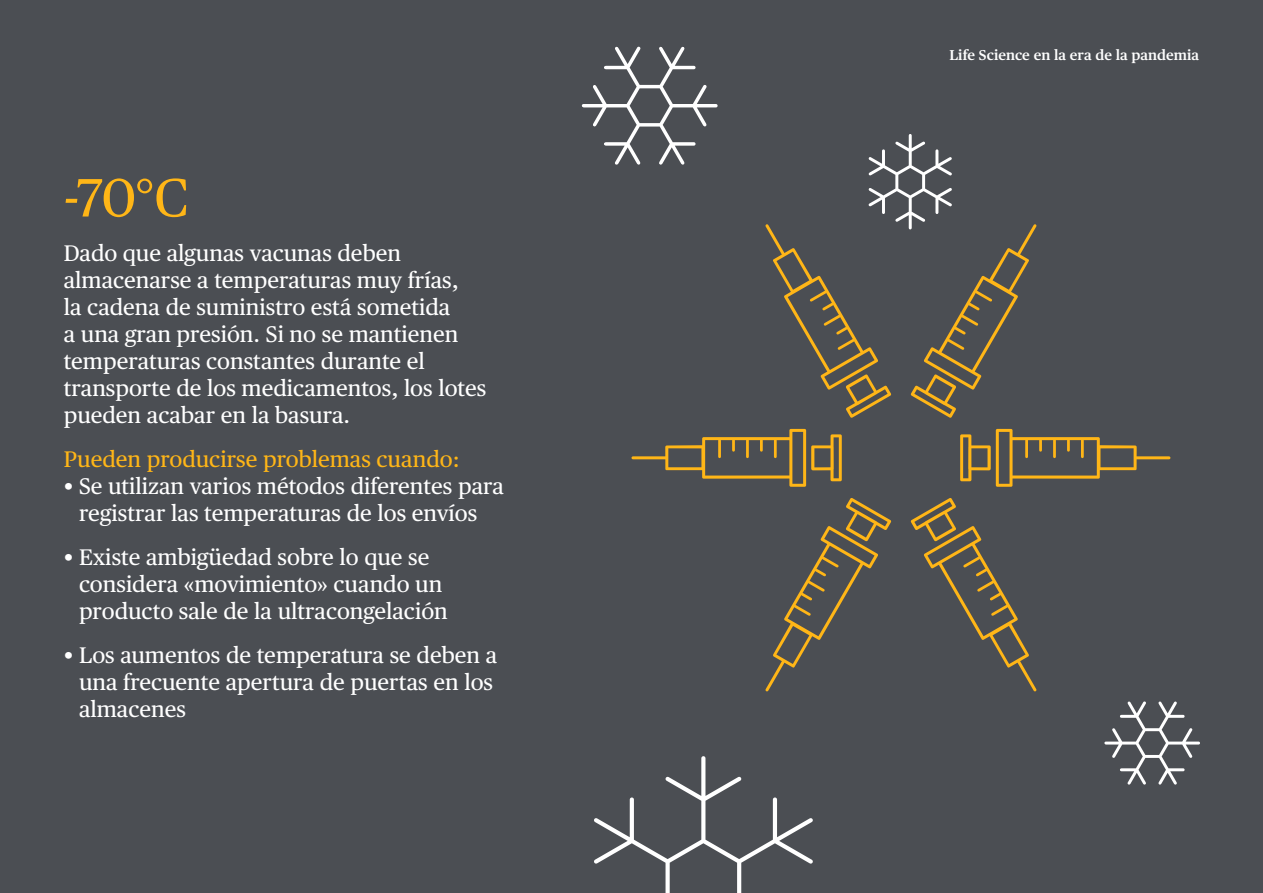
<style>
.page{position:relative;width:1263px;height:893px;background:#4b4e53}
.page>*{position:absolute;margin:0;border:0;box-sizing:border-box;transform-origin:0 0}
.H4_-_Stats{font:54px "Chubb Publico Text";color:#ffb617}
.H5_-_Div_copy{font:22.5px/27px "Chubb Publico Text";color:#fff}
.H5_-_Div_copy-2{font:22.5px "Chubb Publico Text";color:#ffb617}
.t1{font:600 14.25px "Chubb Publico Text";color:#fff}
.s1{font-size:27px;color:#4b4e53}
.s2{color:#4b4e53}
</style>
<div class="page">
<svg style="left:581px;top:46px;width:619px;height:847px"></svg>
<h4 class="H4_-_Stats" style="left:64px;top:157px;width:134px">-70°C<span class="s1">.</span></h4>
<h5 class="H5_-_Div_copy" style="left:64px;top:238px;width:424px">Dado que algunas vacunas deben almacenarse a temperaturas muy frías,<br>la cadena de suministro está sometida<br>a una gran presión. Si no se mantienen temperaturas constantes durante el transporte de los medicamentos, los lotes pueden acabar en la basura.</h5>
<h5 class="H5_-_Div_copy-2" style="left:64px;top:442px;width:397px">Pueden producirse problemas cuando:</h5>
<h5 class="H5_-_Div_copy" style="left:64px;top:471px;width:442px;text-align:center">• Se utilizan varios métodos diferentes para registrar las temperaturas de los envíos<span class="s2">.</span></h5>
<h5 class="H5_-_Div_copy" style="left:79px;top:542px;width:377px;text-indent:-15px">• Existe ambigüedad sobre lo que se considera «movimiento» cuando un producto sale de la ultracongelación<span class="s2">.</span></h5>
<h5 class="H5_-_Div_copy" style="left:79px;top:640px;width:420px;text-indent:-15px">• Los aumentos de temperatura se deben a una frecuente apertura de puertas en los almacenes<span class="s2">.</span></h5>
<p class="t1" style="left:949px;top:44px;width:251px">Life Science en la era de la pandemia</p>
</div>
